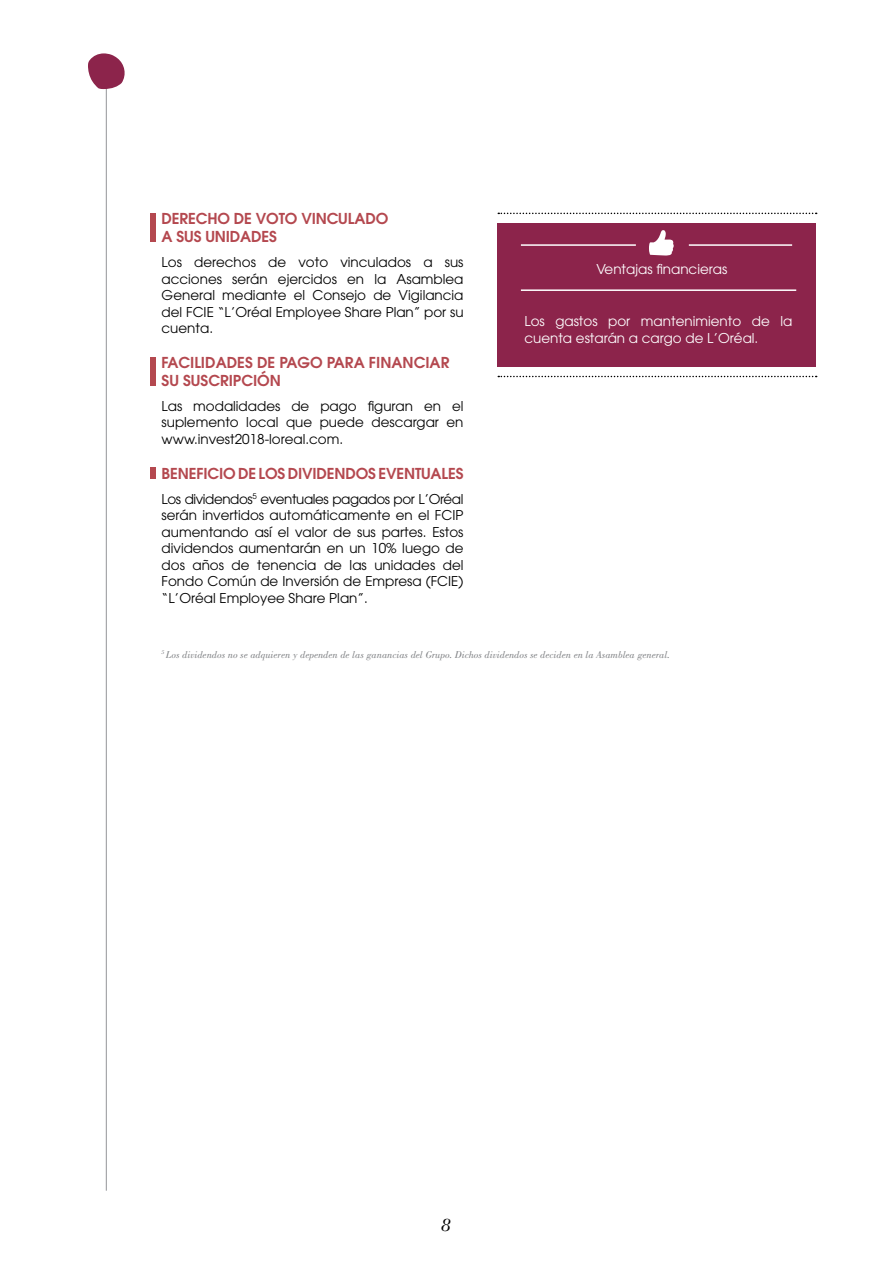
<style>
.page{position:relative;width:893px;height:1263px;background:#fff}
.page>*{position:absolute;margin:0;border:0;box-sizing:border-box;transform-origin:0 0}
.t1{font:italic 19.5px "Bodoni BT";color:#000}
.t2{font:600 15px/18px "ITC Avant Garde Std";letter-spacing:-.01em;color:#b4484f}
.t3{font:13.5px/16.5px "ITC Avant Garde Std";color:#000;text-align:justify}
.t4{font:13.5px/16.5px "ITC Avant Garde Std";color:#fff}
.t5{font:italic 10.5px "Bodoni BT";color:#808285}
</style>
<div class="page">
<hr style="left:106px;top:82px;width:1px;height:1109px;background:#939598">
<div style="left:150px;top:213px;width:5px;height:29px;background:#b4484f"></div>
<div style="left:150px;top:357px;width:5px;height:28px;background:#b4484f"></div>
<div style="left:150px;top:467px;width:5px;height:11px;background:#b4484f"></div>
<svg style="left:88px;top:53px;width:37px;height:36px"></svg>
<svg style="left:498px;top:213px;width:319px;height:1px"></svg>
<svg style="left:498px;top:376px;width:319px;height:1px"></svg>
<div style="left:497px;top:224px;width:319px;height:143px;background:#8c244b"></div>
<hr style="left:521px;top:244px;width:115px;height:2px;background:#fff">
<hr style="left:521px;top:289px;width:275px;height:2px;background:#fff">
<hr style="left:689px;top:244px;width:103px;height:2px;background:#fff">
<svg style="left:649px;top:230px;width:25px;height:25px"></svg>
<p class="t2" style="left:162px;top:210px;width:228px">DERECHO DE VOTO VINCULADO<br>A SUS UNIDADES</p>
<p class="t3" style="left:162px;top:254px;width:303px">Los derechos de voto vinculados a sus acciones serán ejercidos en la Asamblea General mediante el Consejo de Vigilancia del FCIE “L’Oréal Employee Share Plan” por su cuenta.</p>
<p class="t2" style="left:162px;top:353px;width:289px">FACILIDADES DE PAGO PARA FINANCIAR<br>SU SUSCRIPCIÓN</p>
<p class="t3" style="left:162px;top:397px;width:303px">Las modalidades de pago figuran en el suplemento local que puede descargar en www.invest2018-loreal.com.</p>
<p class="t2" style="left:162px;top:464px;width:303px">BENEFICIO DE LOS DIVIDENDOS EVENTUALES</p>
<p class="t3" style="left:162px;top:490px;width:303px">Los dividendos<sup>5</sup> eventuales pagados por L’Oréal serán invertidos automáticamente en el FCIP aumentando así el valor de sus partes. Estos dividendos aumentarán en un 10% luego de dos años de tenencia de las unidades del Fondo Común de Inversión de Empresa (FCIE) “L’Oréal Employee Share Plan”.</p>
<p class="t4" style="left:596px;top:260px;width:132px">Ventajas financieras</p>
<p class="t4" style="left:524px;top:313px;width:269px">Los gastos por mantenimiento de la cuenta estarán a cargo de L’Oréal.</p>
<p class="t5" style="left:162px;top:648px;width:510px"><sup>5</sup> Los dividendos no se adquieren y dependen de las ganancias del Grupo. Dichos dividendos se deciden en la Asamblea general.</p>
<h1 class="t1" style="left:442px;top:1212px;width:11px">8</h1>
</div>
